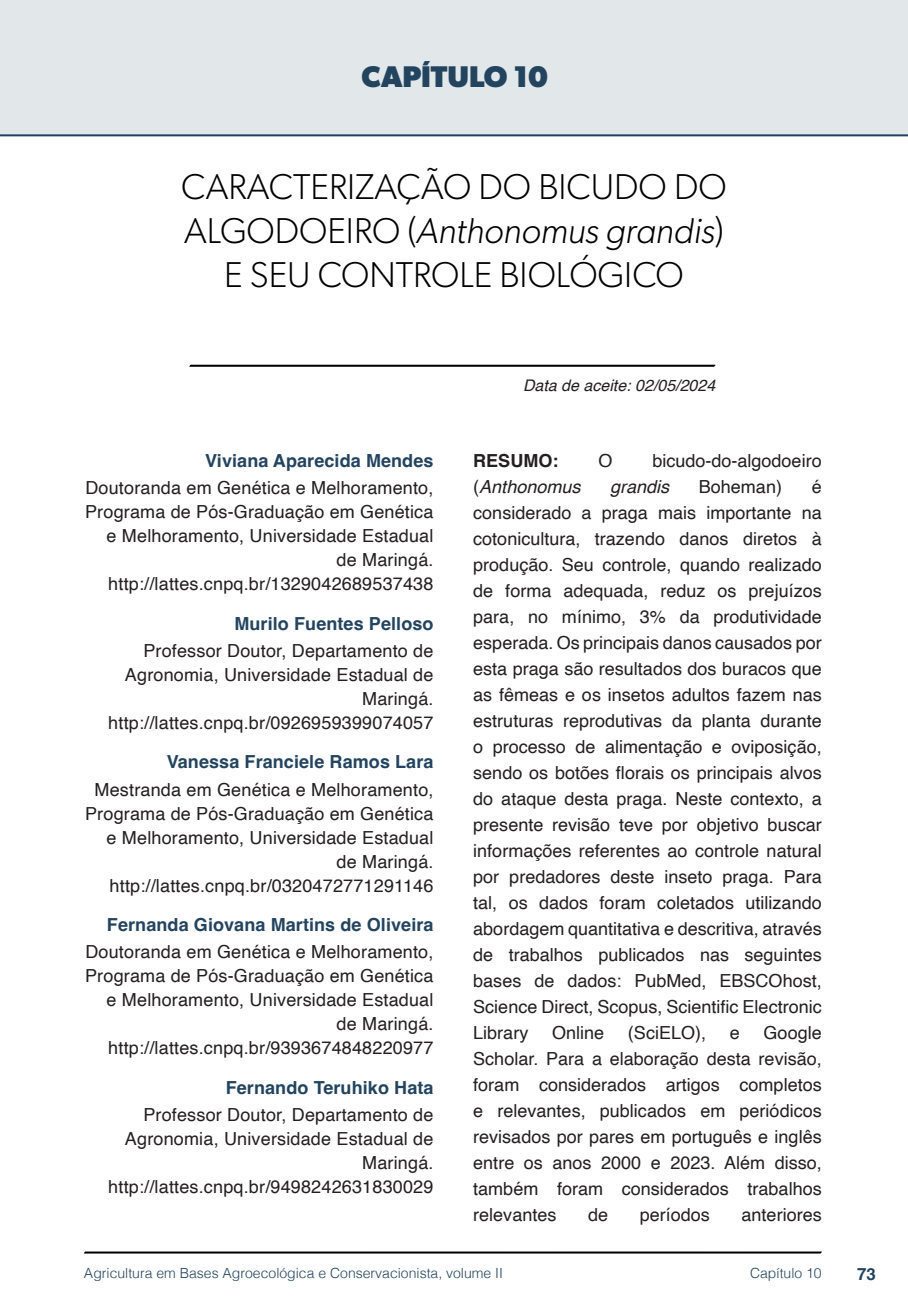
<style>
.page{position:relative;width:908px;height:1304px;background:#fff}
.page>*{position:absolute;margin:0;border:0;box-sizing:border-box;transform-origin:0 0}
.nome_artigos{font:300 36px/44px "Gibson";color:#000}
.capítulos{font:700 30px "Gibson";color:#23445f}
.Resumos_e_PC_TXT{font:18px/26px "Helvetica";color:#231f20;text-align:justify}
.info_autores{font:18px/24px "Helvetica";letter-spacing:.01em;color:#231f20;text-align:right}
.nome_autores{font:700 18px "Helvetica";letter-spacing:.005em;color:#23445f}
.Resumos_e_PC_TXT-2{font:italic 18px "Helvetica";color:#231f20}
.Resumos_e_PC_TXT-3{font:700 18px "Helvetica";color:#231f20}
.t1{font:700 16.8px "Helvetica";color:#23445f}
.t2{font:italic 16px "Helvetica";color:#231f20}
.t3{font:300 14px "Helvetica";color:#23445f}
.s1{font-style:italic}
.s2{font-style:normal}
</style>
<div class="page">
<svg style="left:84px;top:1251px;width:737px;height:3px;background:#515151"></svg>
<svg style="left:189px;top:364px;width:526px;height:3px;background:#4f4f4f"></svg>
<div style="left:0;top:0;width:907px;height:136px;background:#e2e7e9"></div>
<div style="left:44px;top:72px;width:68px;height:61px;background:#e2e7e9"></div>
<p class="capítulos" style="left:361px;top:58px;width:188px">CAPÍTULO 10</p>
<p class="nome_artigos" style="left:181px;top:164px;width:546px">CARACTERIZAÇÃO DO BICUDO DO<br>ALGODOEIRO (<span class="s1">Anthonomus grandis</span>)</p>
<p class="nome_artigos" style="left:224px;top:252px;width:461px">E SEU CONTROLE BIOLÓGICO</p>
<p class="nome_autores" style="left:205px;top:450px;width:230px">Viviana Aparecida Mendes</p>
<p class="info_autores" style="left:85px;top:477px;width:350px">Doutoranda em Genética e Melhoramento,<br>Programa de Pós-Graduação em Genética e Melhoramento, Universidade Estadual de Maringá.</p>
<p class="info_autores" style="left:108px;top:573px;width:326px">http://lattes.cnpq.br/1329042689537438</p>
<p class="nome_autores" style="left:234px;top:612px;width:200px">Murilo Fuentes Pelloso</p>
<p class="info_autores" style="left:125px;top:639px;width:310px">Professor Doutor, Departamento de<br>Agronomia, Universidade Estadual de<br>Maringá.</p>
<p class="info_autores" style="left:108px;top:711px;width:326px">http://lattes.cnpq.br/0926959399074057</p>
<p class="nome_autores" style="left:167px;top:751px;width:268px">Vanessa Franciele Ramos Lara</p>
<p class="info_autores" style="left:85px;top:778px;width:350px">Mestranda em Genética e Melhoramento,<br>Programa de Pós-Graduação em Genética e Melhoramento, Universidade Estadual de Maringá.</p>
<p class="info_autores" style="left:110px;top:874px;width:325px">http://lattes.cnpq.br/0320472771291146</p>
<p class="nome_autores" style="left:107px;top:914px;width:328px">Fernanda Giovana Martins de Oliveira</p>
<p class="info_autores" style="left:85px;top:941px;width:350px">Doutoranda em Genética e Melhoramento,<br>Programa de Pós-Graduação em Genética e Melhoramento, Universidade Estadual de Maringá.</p>
<p class="info_autores" style="left:108px;top:1037px;width:326px">http://lattes.cnpq.br/9393674848220977</p>
<p class="nome_autores" style="left:226px;top:1076px;width:209px">Fernando Teruhiko Hata</p>
<p class="info_autores" style="left:125px;top:1103px;width:310px">Professor Doutor, Departamento de<br>Agronomia, Universidade Estadual de<br>Maringá.</p>
<p class="info_autores" style="left:108px;top:1175px;width:326px">http://lattes.cnpq.br/9498242631830029</p>
<p class="t2" style="left:523px;top:373px;width:194px">Data de aceite: 02/05/2024</p>
<p class="Resumos_e_PC_TXT-3" style="left:473px;top:450px;width:86px">RESUMO:</p>
<p class="Resumos_e_PC_TXT" style="left:598px;top:448px;width:16px">O</p>
<p class="Resumos_e_PC_TXT" style="left:652px;top:448px;width:171px">bicudo-do-algodoeiro</p>
<p class="Resumos_e_PC_TXT-2" style="left:473px;top:473px;width:109px"><span class="s2">(</span>Anthonomus</p>
<p class="Resumos_e_PC_TXT-2" style="left:610px;top:473px;width:61px">grandis</p>
<p class="Resumos_e_PC_TXT" style="left:698px;top:474px;width:85px">Boheman)</p>
<p class="Resumos_e_PC_TXT" style="left:473px;top:474px;width:350px;text-indent:338px">é considerado a praga mais importante na cotonicultura, trazendo danos diretos à produção. Seu controle, quando realizado de forma adequada, reduz os prejuízos para, no mínimo, 3% da produtividade esperada. Os principais danos causados por esta praga são resultados dos buracos que as fêmeas e os insetos adultos fazem nas estruturas reprodutivas da planta durante o processo de alimentação e oviposição, sendo os botões florais os principais alvos do ataque desta praga. Neste contexto, a presente revisão teve por objetivo buscar informações referentes ao controle natural por predadores deste inseto praga. Para tal, os dados foram coletados utilizando abordagem quantitativa e descritiva, através de trabalhos publicados nas seguintes bases de dados: PubMed, EBSCOhost, Science Direct, Scopus, Scientific Electronic Library</p>
<p class="Resumos_e_PC_TXT" style="left:473px;top:1020px;width:350px;text-indent:290px">Google Scholar. Para a elaboração desta revisão, foram considerados artigos completos e relevantes, publicados em periódicos revisados por pares em português e inglês entre os anos 2000 e 2023. Além disso, também foram considerados trabalhos relevantes</p>
<p class="Resumos_e_PC_TXT" style="left:552px;top:1020px;width:54px">Online</p>
<p class="Resumos_e_PC_TXT" style="left:627px;top:1020px;width:80px">(SciELO),</p>
<p class="Resumos_e_PC_TXT" style="left:729px;top:1020px;width:12px">e</p>
<p class="Resumos_e_PC_TXT" style="left:588px;top:1202px;width:22px">de</p>
<p class="Resumos_e_PC_TXT" style="left:639px;top:1202px;width:72px">períodos</p>
<p class="Resumos_e_PC_TXT" style="left:741px;top:1202px;width:82px">anteriores</p>
<p class="t3" style="left:84px;top:1261px;width:420px">Agricultura em Bases Agroecológica e Conservacionista, volume II</p>
<p class="t3" style="left:749px;top:1261px;width:73px">Capítulo 10</p>
<p class="t1" style="left:856px;top:1264px;width:20px">73</p>
</div>
